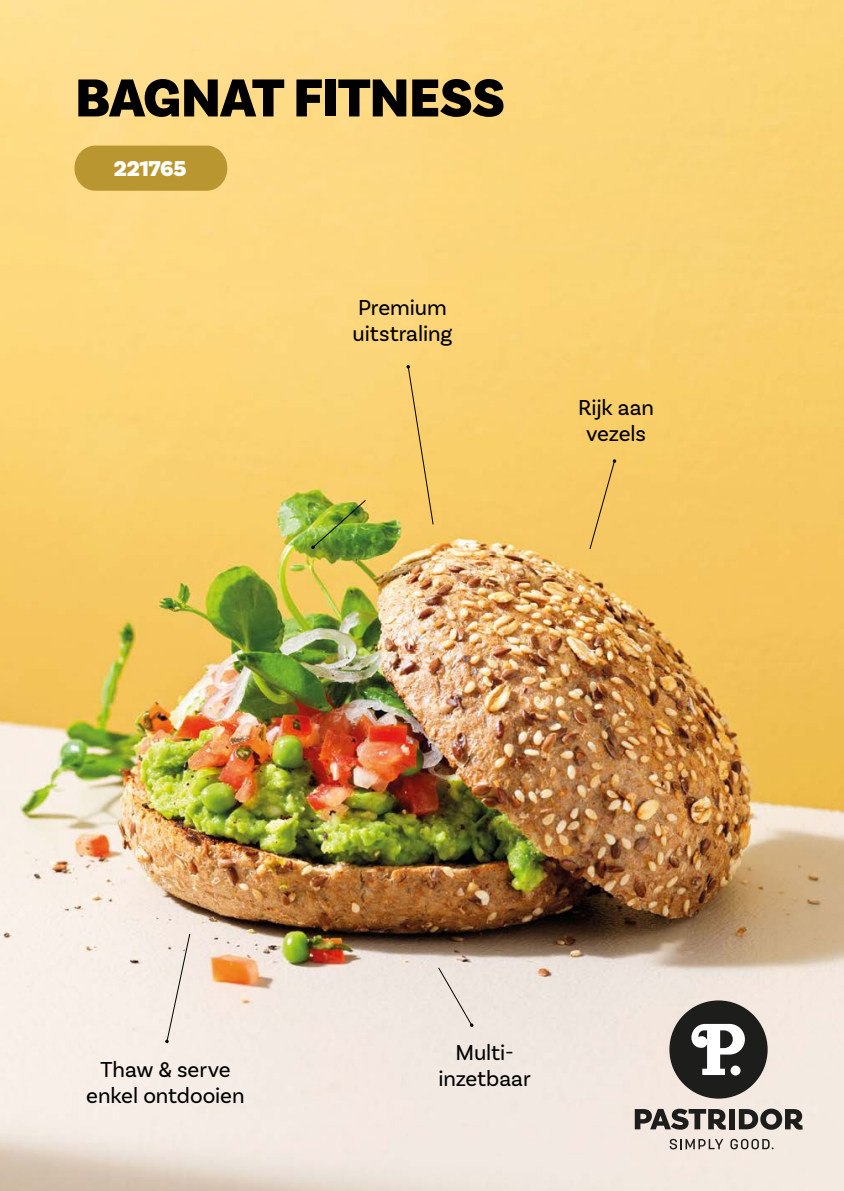
<style>
.page{position:relative;width:844px;height:1191px;background:#fff}
.page>*{position:absolute;margin:0;border:0;box-sizing:border-box;transform-origin:0 0}
.t1{font:900 56px "Basic Sans";letter-spacing:-.015em;color:#000}
.t2{font:22.75px/26.2px "Basic Sans";letter-spacing:-.005em;color:#000;text-align:center}
.t3{font:900 22.57px "Basic Sans";letter-spacing:-.02em;color:#fff}
</style>
<div class="page">
<img style="left:0;top:92px;width:843px;height:1099px">
<div style="left:669px;top:1000px;width:98px;height:98px;background:#1d1e1c;border-radius:50%"></div>
<svg style="left:691px;top:1024px;width:53px;height:51px"></svg>
<svg style="left:669px;top:1138px;width:54px;height:11px"></svg>
<svg style="left:730px;top:1138px;width:43px;height:11px"></svg>
<div style="left:728px;top:1109px;width:6px;height:20px;background:#1d1e1c"></div>
<svg style="left:738px;top:1108px;width:64px;height:21px"></svg>
<svg style="left:634px;top:1108px;width:91px;height:21px;background:#77726d"></svg>
<svg style="left:588px;top:459px;width:28px;height:91px;background:#ecc160"></svg>
<img style="left:311px;top:499px;width:55px;height:50px">
<svg style="left:74px;top:146px;width:153px;height:45px;background:#bd9a34"></svg>
<div style="left:437px;top:966px;width:36px;height:61px;background:#eee5de"></div>
<svg style="left:406px;top:365px;width:28px;height:160px;background:#efc768"></svg>
<svg style="left:165px;top:933px;width:26px;height:110px;background:#eae1da"></svg>
<h1 class="t1" style="left:75px;top:64px;width:431px">BAGNAT FITNESS</h1>
<p class="t3" style="left:114px;top:154px;width:74px">221765</p>
<p class="t2" style="left:352px;top:294px;width:101px;text-align:left">Premium uitstraling</p>
<p class="t2" style="left:578px;top:394px;width:78px">Rijk aan vezels</p>
<p class="t2" style="left:86px;top:1056px;width:160px">Thaw &amp; serve enkel ontdooien</p>
<p class="t2" style="left:438px;top:1039px;width:94px">Multi&shy;inzetbaar</p>
</div>
